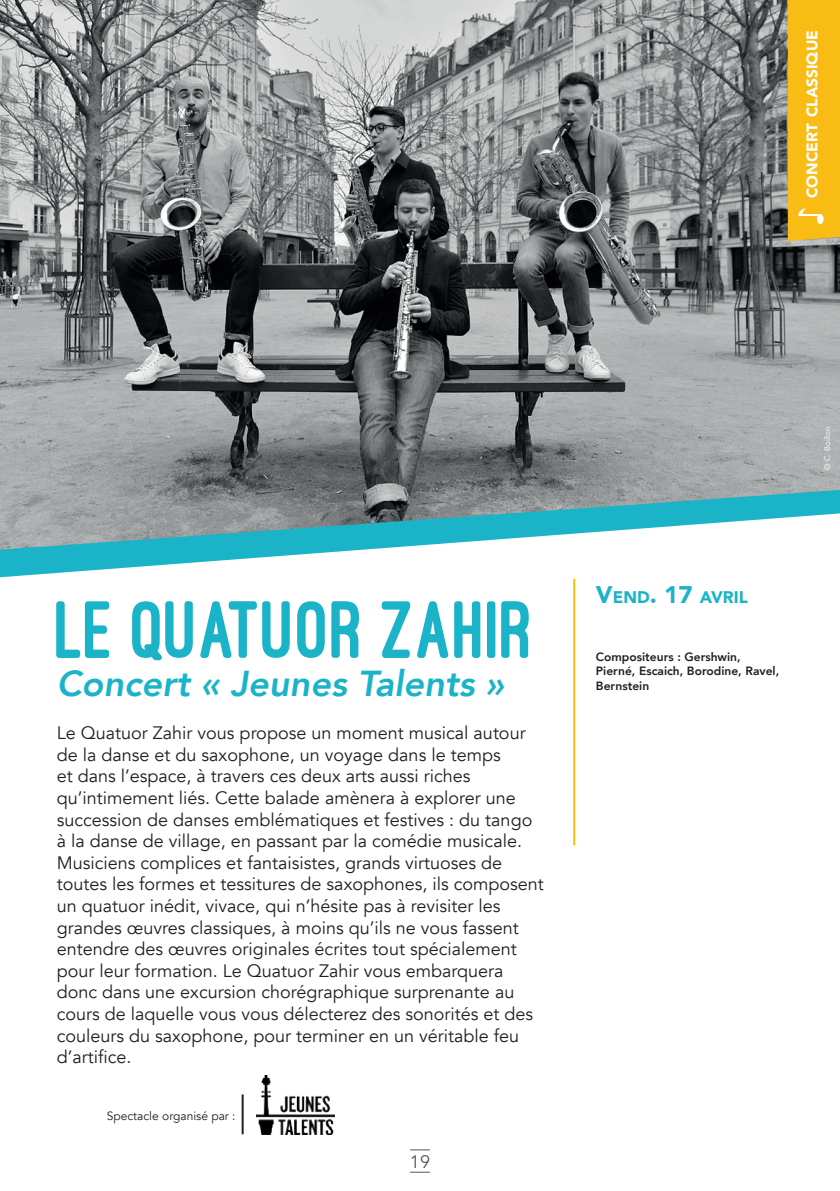
<style>
.page{position:relative;width:840px;height:1191px;background:#fff}
.page>*{position:absolute;margin:0;border:0;box-sizing:border-box;transform-origin:0 0}
.t1{font:800 84px "Ostrich Sans";color:#1bb3c7}
.t2{font:italic 800 36px "Avenir";color:#1bb3c7}
.t3{font:18px/21.6px "Avenir";color:#231f20}
.t4{font:18px "Avenir";color:#57585a}
.t5{font:900 16.8px "Avenir";color:#1bb3c7}
.t6{font:900 15.4px "Avenir";color:#fff}
.t7{font:800 12px/14.4px "Avenir";color:#231f20}
.t8{font:12px "Avenir";color:#231f20}
.t9{font:8px "Avenir";color:#fff}
.s1{font-size:24px}
</style>
<div class="page">
<svg style="left:410px;top:1149px;width:19px;height:1px"></svg>
<svg style="left:410px;top:1171px;width:19px;height:1px"></svg>
<hr style="left:241px;top:1094px;width:2px;height:40px;background:#231f20">
<img style="left:257px;top:1075px;width:77px;height:59px">
<hr style="left:573px;top:579px;width:2px;height:266px;background:#f9bc15">
<svg style="left:0;top:549px;width:371px;height:28px"></svg>
<img style="left:0;top:0;width:839px;height:549px">
<div style="left:787px;top:0;width:52px;height:241px;background:#f9bc15"></div>
<p class="t6" style="left:798px;top:198px;width:169px;rotate:-90deg">CONCERT CLASSIQUE</p>
<h1 class="t1" style="left:57px;top:585px;width:479px">LE QUATUOR ZAHIR</h1>
<h2 class="t2" style="left:57px;top:662px;width:449px">Concert « Jeunes Talents »</h2>
<p class="t3" style="left:57px;top:722px;width:488px">Le Quatuor Zahir vous propose un moment musical autour de la danse et du saxophone, un voyage dans le temps<br>et dans l’espace, à travers ces deux arts aussi riches qu’intimement liés. Cette balade amènera à explorer une succession de danses emblématiques et festives : du tango à la danse de village, en passant par la comédie musicale.<br>Musiciens complices et fantaisistes, grands virtuoses de toutes les formes et tessitures de saxophones, ils composent un quatuor inédit, vivace, qui n’hésite pas à revisiter les grandes œuvres classiques, à moins qu’ils ne vous fassent entendre des œuvres originales écrites tout spécialement pour leur formation. Le Quatuor Zahir vous embarquera donc dans une excursion chorégraphique surprenante au cours de laquelle vous vous délecterez des sonorités et des couleurs du saxophone, pour terminer en un véritable feu d’artifice.</p>
<p class="t8" style="left:107px;top:1109px;width:130px">Spectacle organisé par :</p>
<p class="t4" style="left:410px;top:1151px;width:22px">19</p>
<p class="t9" style="left:822px;top:470px;width:45px;rotate:-90deg">© C. Boillon</p>
<p class="t5" style="left:595px;top:583px;width:153px"><span class="s1">V</span>END<span class="s1">. 17</span> AVRIL</p>
<p class="t7" style="left:595px;top:649px;width:185px">Compositeurs : Gershwin,<br>Pierné, Escaich, Borodine, Ravel,<br>Bernstein</p>
</div>
